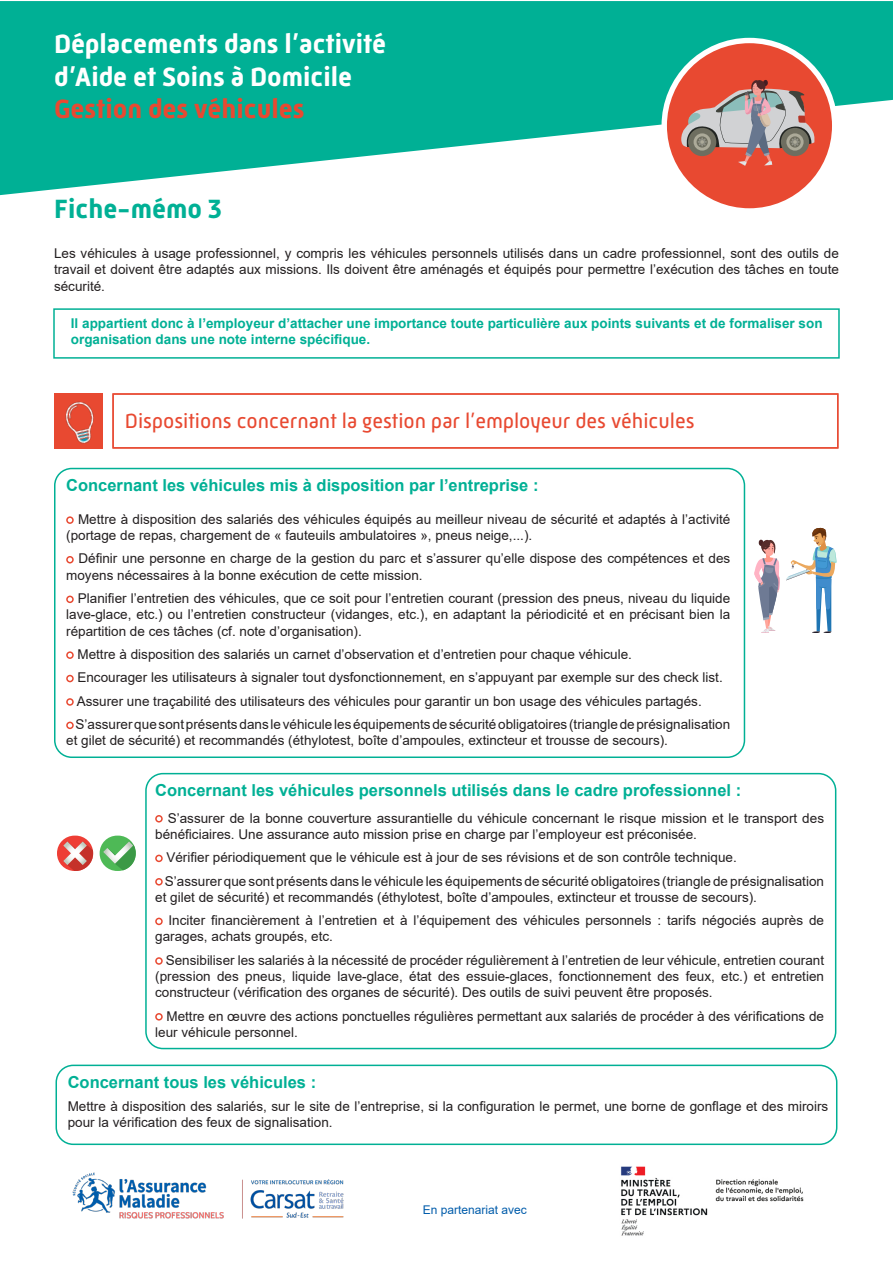
<style>
.page{position:relative;width:893px;height:1263px;background:#fff}
.page>*{position:absolute;margin:0;border:0;box-sizing:border-box;transform-origin:0 0}
.t1{font:700 27px "Mic 32 New";color:#fff}
.t2{font:700 27px "Mic 32 New";color:#e84931}
.t3{font:700 27px "Mic 32 New";color:#00b095}
.t4{font:21px "Mic 32 New";color:#e84931}
.t5{font:700 16.5px "Arial";color:#00b095}
.t6{font:13.5px/16.2px "Arial";color:#231f20}
.t7{font:700 13.5px/16.2px "Arial";color:#00b095}
.t8{font:12px "Arial";color:#005caa}
</style>
<div class="page">
<svg style="left:0;top:1px;width:893px;height:194px;fill:#00b095"></svg>
<div style="left:664px;top:40px;width:171px;height:171px;background:#e84931;border-radius:50%"></div>
<div style="left:661px;top:38px;width:176px;height:176px;border:5px solid #fff;border-radius:50%"></div>
<svg style="left:681px;top:77px;width:134px;height:89px"></svg>
<div style="left:54px;top:468px;width:691px;height:290px;border:2px solid #00b095;border-radius:17px"></div>
<div style="left:145px;top:773px;width:691px;height:276px;border:2px solid #00b095;border-radius:17px"></div>
<div style="left:55px;top:1064px;width:782px;height:81px;border:2px solid #00b095;border-radius:17px"></div>
<div style="left:112px;top:393px;width:726px;height:56px;border:1px solid #e84931"></div>
<svg style="left:54px;top:393px;width:49px;height:56px;background:#e25540"></svg>
<div style="left:66px;top:516px;width:8px;height:8px;border:2px solid #e84931;border-radius:50%"></div>
<div style="left:66px;top:556px;width:8px;height:7px;border:2px solid #e84931;border-radius:50%"></div>
<div style="left:66px;top:596px;width:8px;height:7px;border:2px solid #e84931;border-radius:50%"></div>
<div style="left:66px;top:651px;width:8px;height:8px;border:2px solid #e84931;border-radius:50%"></div>
<div style="left:66px;top:675px;width:8px;height:7px;border:2px solid #e84931;border-radius:50%"></div>
<div style="left:66px;top:698px;width:8px;height:8px;border:2px solid #e84931;border-radius:50%"></div>
<div style="left:66px;top:722px;width:8px;height:7px;border:2px solid #e84931;border-radius:50%"></div>
<div style="left:155px;top:815px;width:8px;height:7px;border:2px solid #e84931;border-radius:50%"></div>
<div style="left:155px;top:855px;width:8px;height:7px;border:2px solid #e84931;border-radius:50%"></div>
<div style="left:155px;top:878px;width:8px;height:7px;border:2px solid #e84931;border-radius:50%"></div>
<div style="left:155px;top:918px;width:8px;height:7px;border:2px solid #e84931;border-radius:50%"></div>
<div style="left:155px;top:957px;width:8px;height:8px;border:2px solid #e84931;border-radius:50%"></div>
<div style="left:155px;top:1013px;width:8px;height:7px;border:2px solid #e84931;border-radius:50%"></div>
<div style="left:57px;top:836px;width:36px;height:35px;background:#ee3e35;border-radius:17px"></div>
<svg style="left:63px;top:841px;width:30px;height:30px"></svg>
<div style="left:100px;top:836px;width:36px;height:35px;background:#4eb956;border-radius:17px"></div>
<svg style="left:103px;top:841px;width:33px;height:29px"></svg>
<svg style="left:786px;top:527px;width:50px;height:106px"></svg>
<svg style="left:754px;top:539px;width:26px;height:94px"></svg>
<div style="left:53px;top:308px;width:787px;height:51px;border:2px solid #00b095"></div>
<img style="left:72px;top:1172px;width:272px;height:47px">
<img style="left:621px;top:1166px;width:183px;height:70px">
<p class="t1" style="left:54px;top:29px;width:334px">Déplacements dans l’activité</p>
<p class="t1" style="left:54px;top:61px;width:300px">d’Aide et Soins à Domicile</p>
<p class="t2" style="left:54px;top:93px;width:252px">Gestion des véhicules</p>
<p class="t3" style="left:54px;top:193px;width:170px">Fiche-mémo 3</p>
<p class="t6" style="left:54px;top:245px;width:786px;text-align:justify">Les véhicules à usage professionnel, y compris les véhicules personnels utilisés dans un cadre professionnel, sont des outils de travail et doivent être adaptés aux missions. Ils doivent être aménagés et équipés pour permettre l’exécution des tâches en toute sécurité.</p>
<p class="t7" style="left:71px;top:315px;width:753px">Il appartient donc à l’employeur d’attacher une importance toute particulière aux points suivants et de formaliser son organisation dans une note interne spécifique.</p>
<p class="t4" style="left:125px;top:408px;width:571px">Dispositions concernant la gestion par l’employeur des véhicules</p>
<p class="t5" style="left:66px;top:474px;width:474px">Concernant les véhicules mis à disposition par l’entreprise :</p>
<p class="t6" style="left:66px;top:511px;width:666px;text-indent:12px">Mettre à disposition des salariés des véhicules équipés au meilleur niveau de sécurité et adaptés à l’activité (portage de repas, chargement de « fauteuils ambulatoires », pneus neige,...).</p>
<p class="t6" style="left:66px;top:550px;width:666px;text-indent:12px">Définir une personne en charge de la gestion du parc et s’assurer qu’elle dispose des compétences et des moyens nécessaires à la bonne exécution de cette mission.</p>
<p class="t6" style="left:66px;top:590px;width:666px;text-align:justify;text-indent:12px">Planifier l’entretien des véhicules, que ce soit pour l’entretien courant (pression des pneus, niveau du liquide lave-glace, etc.) ou l’entretien constructeur (vidanges, etc.), en adaptant la périodicité et en précisant bien la répartition de ces tâches (cf. note d’organisation).</p>
<p class="t6" style="left:77px;top:646px;width:556px">Mettre à disposition des salariés un carnet d’observation et d’entretien pour chaque véhicule.</p>
<p class="t6" style="left:77px;top:669px;width:647px">Encourager les utilisateurs à signaler tout dysfonctionnement, en s’appuyant par exemple sur des check list.</p>
<p class="t6" style="left:77px;top:693px;width:627px">Assurer une traçabilité des utilisateurs des véhicules pour garantir un bon usage des véhicules partagés.</p>
<p class="t6" style="left:66px;top:716px;width:666px;text-indent:9px">S’assurer que sont présents dans le véhicule les équipements de sécurité obligatoires (triangle de présignalisation et gilet de sécurité) et recommandés (éthylotest, boîte d’ampoules, extincteur et trousse de secours).</p>
<p class="t5" style="left:155px;top:778px;width:587px">Concernant les véhicules personnels utilisés dans le cadre professionnel :</p>
<p class="t6" style="left:155px;top:810px;width:670px;text-indent:13px">S’assurer de la bonne couverture assurantielle du véhicule concernant le risque mission et le transport des bénéficiaires. Une assurance auto mission prise en charge par l’employeur est préconisée.</p>
<p class="t6" style="left:166px;top:849px;width:572px">Vérifier périodiquement que le véhicule est à jour de ses révisions et de son contrôle technique.</p>
<p class="t6" style="left:155px;top:873px;width:670px;text-indent:10px">S’assurer que sont présents dans le véhicule les équipements de sécurité obligatoires (triangle de présignalisation et gilet de sécurité) et recommandés (éthylotest, boîte d’ampoules, extincteur et trousse de secours).</p>
<p class="t6" style="left:155px;top:912px;width:670px;text-indent:13px">Inciter financièrement à l’entretien et à l’équipement des véhicules personnels : tarifs négociés auprès de garages, achats groupés, etc.</p>
<p class="t6" style="left:155px;top:952px;width:670px;text-align:justify;text-indent:11px">Sensibiliser les salariés à la nécessité de procéder régulièrement à l’entretien de leur véhicule, entretien courant (pression des pneus, liquide lave-glace, état des essuie-glaces, fonctionnement des feux, etc.) et entretien constructeur (vérification des organes de sécurité). Des outils de suivi peuvent être proposés.</p>
<p class="t6" style="left:155px;top:1008px;width:670px;text-indent:11px">Mettre en œuvre des actions ponctuelles régulières permettant aux salariés de procéder à des vérifications de leur véhicule personnel.</p>
<p class="t5" style="left:68px;top:1070px;width:250px">Concernant tous les véhicules :</p>
<p class="t6" style="left:68px;top:1098px;width:762px">Mettre à disposition des salariés, sur le site de l’entreprise, si la configuration le permet, une borne de gonflage et des miroirs pour la vérification des feux de signalisation.</p>
<p class="t8" style="left:423px;top:1201px;width:106px">En partenariat avec</p>
</div>
